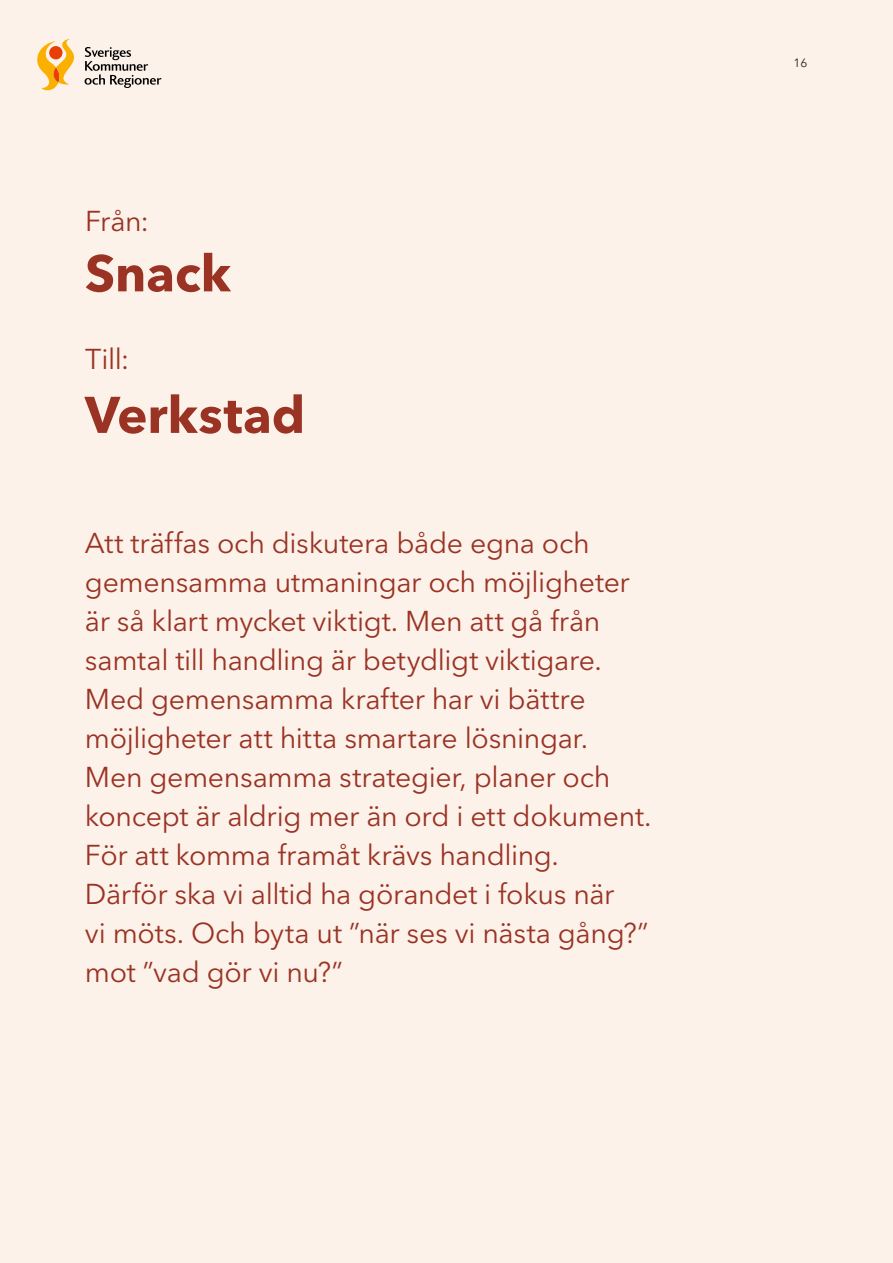
<style>
.page{position:relative;width:893px;height:1263px;background:#fcf2e9}
.page>*{position:absolute;margin:0;border:0;box-sizing:border-box;transform-origin:0 0}
.t1{font:700 51px "Avenir Next LT Pro";letter-spacing:-.005em;color:#9a3324}
.t2{font:28.5px/39px "Avenir Next LT Pro";letter-spacing:-.01em;color:#9a3324}
.Punktlista{font:12px "Avenir Next LT Pro";color:#262421}
</style>
<div class="page">
<svg style="left:37px;top:39px;width:37px;height:51px"></svg>
<svg style="left:85px;top:47px;width:77px;height:41px"></svg>
<p class="t2" style="left:85px;top:202px;width:66px">Från:</p>
<p class="t1" style="left:85px;top:242px;width:147px">Snack</p>
<p class="t2" style="left:85px;top:339px;width:46px">Till:</p>
<p class="t1" style="left:85px;top:384px;width:222px">Verkstad</p>
<p class="t2" style="left:85px;top:524px;width:546px">Att träffas och diskutera både egna och gemensamma utmaningar och möjligheter</p>
<p class="t2" style="left:85px;top:602px;width:518px">är så klart mycket viktigt. Men att gå från samtal till handling är betydligt viktigare.</p>
<p class="t2" style="left:85px;top:680px;width:505px">Med gemensamma krafter har vi bättre möjligheter att hitta smartare lösningar.</p>
<p class="t2" style="left:85px;top:758px;width:568px">Men gemensamma strategier, planer och koncept är aldrig mer än ord i ett dokument.<br>För att komma framåt krävs handling.<br>Därför ska vi alltid ha görandet i fokus när<br>vi möts. Och byta ut ”när ses vi nästa gång?” mot ”vad gör vi nu?”</p>
<p class="Punktlista" style="left:793px;top:56px;width:15px">16</p>
</div>
